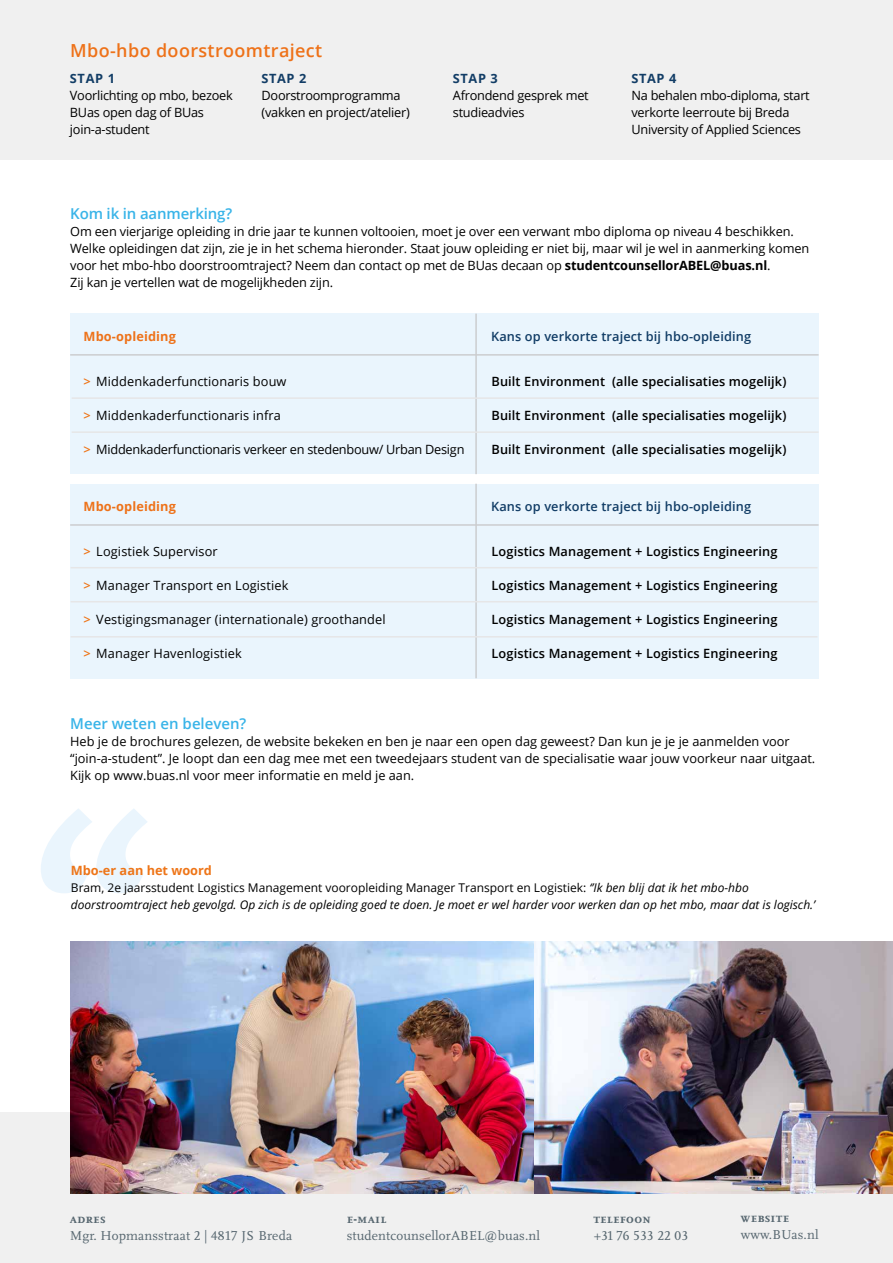
<style>
.page{position:relative;width:893px;height:1263px;background:#fff}
.page>*{position:absolute;margin:0;border:0;box-sizing:border-box;transform-origin:0 0}
.t1{font:600 18px "Open Sans";letter-spacing:.02em;color:#ee7219}
.t2{font:600 15px "Open Sans";color:#39b4e8}
.t3{font:13.5px "Scala OT";letter-spacing:.01em;color:#56666f}
.t4{font:700 13.5px "Scala OT";letter-spacing:.03em;color:#56666f}
.t5{font:700 13.5px "Scala OT";letter-spacing:.01em;color:#56666f}
.t6{font:12.75px/17px "Open Sans";letter-spacing:-.01em;color:#000}
.t7{font:600 12.75px "Open Sans";letter-spacing:.01em;color:#000}
.t8{font:12.75px "Open Sans";letter-spacing:.01em;color:#000}
.t9{font:600 12.75px "Open Sans";letter-spacing:.01em;color:#123d66}
.t10{font:700 12.75px "Open Sans";letter-spacing:.01em;color:#ee7219}
.t11{font:700 12.75px "Open Sans";letter-spacing:.05em;color:#123d66}
.t12{font:700 12.75px "Open Sans";color:#ee7518}
.t13{font:italic 12px/17px "Open Sans";color:#000}
.s1{font-weight:700}
.s2{font-weight:600;color:#ee7518}
.s3{font-style:normal}
</style>
<div class="page">
<div style="left:0;top:0;width:893px;height:159px;background:#f0f0f0"></div>
<div style="left:0;top:1112px;width:893px;height:151px;background:#f0f0f0"></div>
<img style="left:70px;top:942px;width:823px;height:252px">
<div style="left:70px;top:314px;width:749px;height:160px;background:#eaf5fd"></div>
<hr style="left:70px;top:354px;width:749px;height:2px;background:#cccdcf">
<hr style="left:475px;top:314px;width:2px;height:160px;background:#cccdcf">
<hr style="left:72px;top:397px;width:747px;height:2px;background:#e6e6e7">
<hr style="left:72px;top:431px;width:747px;height:2px;background:#e6e6e7">
<div style="left:70px;top:484px;width:749px;height:194px;background:#eaf5fd"></div>
<hr style="left:70px;top:524px;width:749px;height:2px;background:#cccdcf">
<hr style="left:475px;top:484px;width:2px;height:194px;background:#cccdcf">
<hr style="left:71px;top:567px;width:746px;height:1px;background:#e6e6e7">
<hr style="left:71px;top:601px;width:746px;height:1px;background:#e6e6e7">
<hr style="left:71px;top:636px;width:746px;height:1px;background:#e6e6e7">
<svg style="left:41px;top:809px;width:106px;height:84px"></svg>
<h1 class="t1" style="left:70px;top:38px;width:254px">Mbo-hbo doorstroomtraject</h1>
<p class="t11" style="left:70px;top:69px;width:46px">STAP 1</p>
<p class="t6" style="left:70px;top:86px;width:164px">Voorlichting op mbo, bezoek<br>BUas open dag of BUas join-a-student</p>
<p class="t11" style="left:261px;top:69px;width:46px">STAP 2</p>
<p class="t6" style="left:261px;top:86px;width:150px">Doorstroomprogramma (vakken en project/atelier)</p>
<p class="t11" style="left:453px;top:69px;width:46px">STAP 3</p>
<p class="t6" style="left:453px;top:86px;width:137px">Afrondend gesprek met studieadvies</p>
<p class="t11" style="left:631px;top:69px;width:46px">STAP 4</p>
<p class="t6" style="left:631px;top:86px;width:180px">Na behalen mbo-diploma, start verkorte leerroute bij Breda<br>University of Applied Sciences</p>
<p class="t2" style="left:70px;top:203px;width:164px">Kom ik in aanmerking?</p>
<p class="t6" style="left:70px;top:223px;width:741px">Om een vierjarige opleiding in drie jaar te kunnen voltooien, moet je over een verwant mbo diploma op niveau 4 beschikken.<br>Welke opleidingen dat zijn, zie je in het schema hieronder. Staat jouw opleiding er niet bij, maar wil je wel in aanmerking komen voor het mbo-hbo doorstroomtraject? Neem dan contact op met de BUas decaan op <span class="s1">studentcounsellorABEL@buas.nl</span>.<br>Zij kan je vertellen wat de mogelijkheden zijn.</p>
<p class="t10" style="left:84px;top:327px;width:94px">Mbo-opleiding</p>
<p class="t8" style="left:84px;top:373px;width:204px"><span class="s2">&gt;</span> Middenkaderfunctionaris bouw</p>
<p class="t8" style="left:84px;top:407px;width:199px"><span class="s2">&gt;</span> Middenkaderfunctionaris infra</p>
<p class="t6" style="left:84px;top:441px;width:382px"><span class="s2">&gt;</span> Middenkaderfunctionaris verkeer en stedenbouw/ Urban Design</p>
<p class="t10" style="left:84px;top:497px;width:94px">Mbo-opleiding</p>
<p class="t8" style="left:84px;top:543px;width:136px"><span class="s2">&gt;</span> Logistiek Supervisor</p>
<p class="t8" style="left:84px;top:577px;width:206px"><span class="s2">&gt;</span> Manager Transport en Logistiek</p>
<p class="t8" style="left:84px;top:611px;width:304px"><span class="s2">&gt;</span> Vestigingsmanager (internationale) groothandel</p>
<p class="t8" style="left:84px;top:645px;width:160px"><span class="s2">&gt;</span> Manager Havenlogistiek</p>
<p class="t9" style="left:491px;top:328px;width:261px">Kans op verkorte traject bij hbo-opleiding</p>
<p class="t7" style="left:491px;top:373px;width:296px">Built Environment (alle specialisaties mogelijk)</p>
<p class="t7" style="left:491px;top:407px;width:296px">Built Environment (alle specialisaties mogelijk)</p>
<p class="t7" style="left:491px;top:441px;width:296px">Built Environment (alle specialisaties mogelijk)</p>
<p class="t9" style="left:491px;top:498px;width:261px">Kans op verkorte traject bij hbo-opleiding</p>
<p class="t7" style="left:491px;top:543px;width:287px">Logistics Management + Logistics Engineering</p>
<p class="t7" style="left:491px;top:577px;width:287px">Logistics Management + Logistics Engineering</p>
<p class="t7" style="left:491px;top:611px;width:287px">Logistics Management + Logistics Engineering</p>
<p class="t7" style="left:491px;top:645px;width:287px">Logistics Management + Logistics Engineering</p>
<p class="t2" style="left:70px;top:713px;width:178px">Meer weten en beleven?</p>
<p class="t6" style="left:70px;top:733px;width:747px">Heb je de brochures gelezen, de website bekeken en ben je naar een open dag geweest? Dan kun je je je aanmelden voor “join-a-student”. Je loopt dan een dag mee met een tweedejaars student van de specialisatie waar jouw voorkeur naar uitgaat.<br>Kijk op www.buas.nl voor meer informatie en meld je aan.</p>
<p class="t12" style="left:71px;top:861px;width:143px">Mbo-er aan het woord</p>
<p class="t13" style="left:71px;top:879px;width:746px"><span class="s3">Bram, 2e jaarsstudent Logistics Management vooropleiding Manager Transport en Logistiek:</span> ‘’Ik ben blij dat ik het mbo-hbo doorstroomtraject heb gevolgd. Op zich is de opleiding goed te doen. Je moet er wel harder voor werken dan op het mbo, maar dat is logisch.’</p>
<p class="t4" style="left:70px;top:1210px;width:37px">adres</p>
<p class="t3" style="left:70px;top:1228px;width:223px">Mgr. Hopmansstraat 2 | 4817 JS Breda</p>
<p class="t4" style="left:347px;top:1210px;width:41px">e-mail</p>
<p class="t3" style="left:347px;top:1228px;width:195px">studentcounsellorABEL@buas.nl</p>
<p class="t5" style="left:594px;top:1210px;width:59px">telefoon</p>
<p class="t3" style="left:594px;top:1228px;width:96px">+31 76 533 22 03</p>
<p class="t4" style="left:741px;top:1210px;width:50px">website</p>
<p class="t3" style="left:741px;top:1228px;width:79px">www.BUas.nl</p>
</div>
